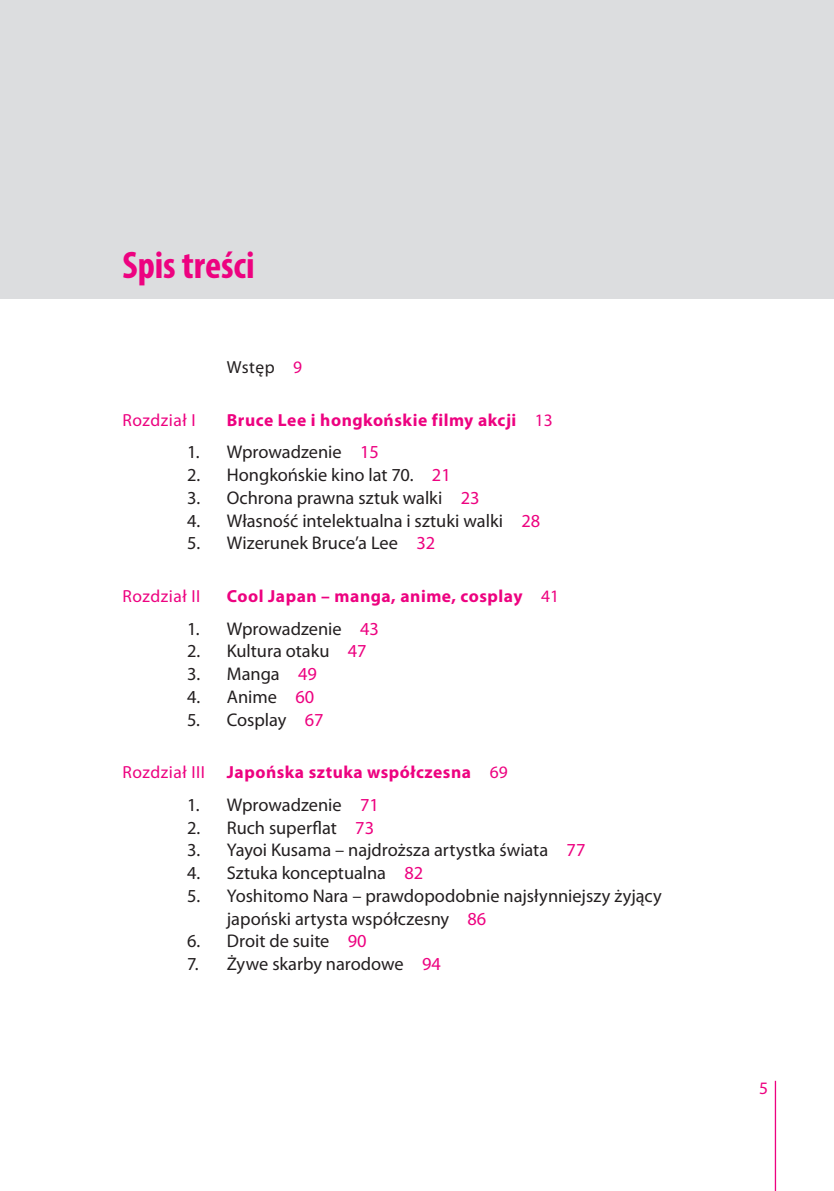
<style>
.page{position:relative;width:834px;height:1191px;background:#fff}
.page>*{position:absolute;margin:0;border:0;box-sizing:border-box;transform-origin:0 0}
.t1{font:700 condensed 38.5px "Myriad Pro";letter-spacing:-.005em;color:#ed0280}
.t2{font:18.38px/22.8px "Myriad Pro";color:#231f20}
.t3{font:700 17.5px "Myriad Pro";letter-spacing:.03em;color:#ed0280}
.t4{font:17.5px "Myriad Pro";letter-spacing:.03em;color:#ed0280}
.t5{font:17.5px "Myriad Pro";letter-spacing:.025em;color:#231f20}
.s1{color:#ed0280}
.s2{font-weight:400}
</style>
<div class="page">
<div style="left:0;top:0;width:833px;height:299px;background:#dcdddf"></div>
<hr style="left:774px;top:1080px;width:2px;height:111px;background:#ed0280">
<h1 class="t1" style="left:123px;top:252px;width:134px">Spis treści</h1>
<p class="t5" style="left:227px;top:360px;width:77px">Wstęp <span class="s1">9</span></p>
<p class="t4" style="left:123px;top:413px;width:75px">Rozdział I</p>
<p class="t3" style="left:227px;top:413px;width:327px">Bruce Lee i hongkońskie filmy akcji <span class="s2">13</span></p>
<p class="t2" style="left:187px;top:442px;width:193px">1. Wprowadzenie <span class="s1">15</span></p>
<p class="t2" style="left:187px;top:465px;width:265px">2. Hongkońskie kino lat 70. <span class="s1">21</span></p>
<p class="t2" style="left:187px;top:488px;width:294px">3. Ochrona prawna sztuk walki <span class="s1">23</span></p>
<p class="t2" style="left:187px;top:510px;width:354px">4. Własność intelektualna i sztuki walki <span class="s1">28</span></p>
<p class="t2" style="left:187px;top:533px;width:249px">5. Wizerunek Bruce’a Lee <span class="s1">32</span></p>
<p class="t4" style="left:123px;top:589px;width:79px">Rozdział II</p>
<p class="t3" style="left:227px;top:589px;width:333px">Cool Japan – manga, anime, cosplay <span class="s2">41</span></p>
<p class="t2" style="left:187px;top:618px;width:193px">1. Wprowadzenie <span class="s1">43</span></p>
<p class="t2" style="left:187px;top:641px;width:181px">2. Kultura otaku <span class="s1">47</span></p>
<p class="t2" style="left:187px;top:664px;width:131px">3. Manga <span class="s1">49</span></p>
<p class="t2" style="left:187px;top:687px;width:128px">4. Anime <span class="s1">60</span></p>
<p class="t2" style="left:187px;top:709px;width:138px">5. Cosplay <span class="s1">67</span></p>
<p class="t3" style="left:123px;top:765px;width:386px"><span class="s2">Rozdział III</span> Japońska sztuka współczesna <span class="s2">69</span></p>
<p class="t2" style="left:187px;top:794px;width:193px">1. Wprowadzenie <span class="s1">71</span></p>
<p class="t2" style="left:187px;top:817px;width:188px">2. Ruch superflat <span class="s1">73</span></p>
<p class="t2" style="left:187px;top:840px;width:400px">3. Yayoi Kusama – najdroższa artystka świata <span class="s1">77</span></p>
<p class="t2" style="left:187px;top:863px;width:238px">4. Sztuka konceptualna <span class="s1">82</span></p>
<p class="t2" style="left:227px;top:885px;width:436px;text-indent:-40px">5. Yoshitomo Nara – prawdopodobnie najsłynniejszy żyjący japoński artysta współczesny <span class="s1">86</span></p>
<p class="t2" style="left:187px;top:931px;width:181px">6. Droit de suite <span class="s1">90</span></p>
<p class="t2" style="left:187px;top:954px;width:255px">7. Żywe skarby narodowe <span class="s1">94</span></p>
<p class="t4" style="left:758px;top:1081px;width:10px">5</p>
</div>
